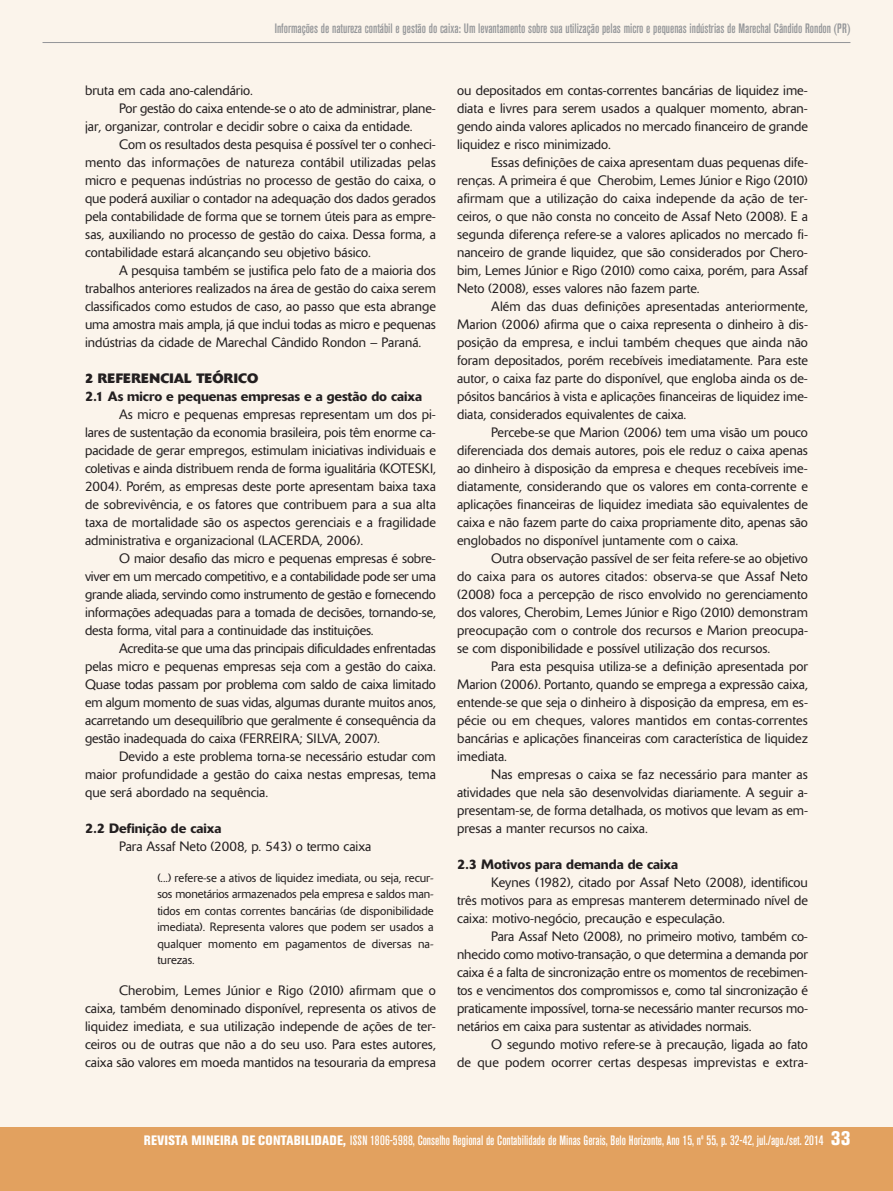
<style>
.page{position:relative;width:893px;height:1191px;background:#fbf4eb}
.page>*{position:absolute;margin:0;border:0;box-sizing:border-box;transform-origin:0 0}
.t1{font:300 13.5px/18px "Delta";color:#231f20;text-align:justify}
.t2{font:500 condensed 13.5px "Akzidenz Grotesk BE";color:#fff}
.t3{font:500 condensed 13.5px "Akzidenz Grotesk BE";color:#939598}
.t4{font:500 13.5px "Delta";color:#231f20}
.t5{font:700 13.5px "Delta";letter-spacing:.01em;color:#231f20}
.t6{font:300 12px/16.5px "Delta";letter-spacing:.01em;color:#231f20;text-align:justify}
.s1{font-weight:800}
.s2{font-weight:800;font-size:19.5px}
</style>
<div class="page">
<div style="left:0;top:1127px;width:893px;height:64px;background:#e2a15f"></div>
<hr style="left:43px;top:42px;width:807px;height:1px;background:#939598">
<p class="t3" style="left:275px;top:23px;width:577px">Informações de natureza contábil e gestão do caixa: Um levantamento sobre sua utilização pelas micro e pequenas indústrias de Marechal Cândido Rondon (PR)</p>
<p class="t1" style="left:85px;top:82px;width:170px">bruta em cada ano-calendário.</p>
<p class="t1" style="left:119px;top:100px;width:318px">Por gestão do caixa entende-se o ato de administrar, plane-</p>
<p class="t1" style="left:85px;top:118px;width:329px">jar, organizar, controlar e decidir sobre o caixa da entidade.</p>
<p class="t1" style="left:119px;top:136px;width:318px">Com os resultados desta pesquisa é possível ter o conheci-</p>
<p class="t1" style="left:85px;top:154px;width:352px">mento das informações de natureza contábil utilizadas pelas</p>
<p class="t1" style="left:85px;top:172px;width:352px">micro e pequenas indústrias no processo de gestão do caixa, o</p>
<p class="t1" style="left:85px;top:190px;width:352px">que poderá auxiliar o contador na adequação dos dados gerados</p>
<p class="t1" style="left:85px;top:208px;width:352px">pela contabilidade de forma que se tornem úteis para as empre-</p>
<p class="t1" style="left:85px;top:226px;width:352px">sas, auxiliando no processo de gestão do caixa. Dessa forma, a</p>
<p class="t1" style="left:85px;top:244px;width:288px">contabilidade estará alcançando seu objetivo básico.</p>
<p class="t1" style="left:119px;top:262px;width:318px">A pesquisa também se justifica pelo fato de a maioria dos</p>
<p class="t1" style="left:85px;top:280px;width:352px">trabalhos anteriores realizados na área de gestão do caixa serem</p>
<p class="t1" style="left:85px;top:298px;width:352px">classificados como estudos de caso, ao passo que esta abrange</p>
<p class="t1" style="left:85px;top:316px;width:352px">uma amostra mais ampla, já que inclui todas as micro e pequenas</p>
<p class="t1" style="left:85px;top:334px;width:338px">indústrias da cidade de Marechal Cândido Rondon – Paraná.</p>
<p class="t5" style="left:85px;top:373px;width:175px">2 REFERENCIAL TEÓRICO</p>
<p class="t4" style="left:85px;top:391px;width:339px">2.1 As micro e pequenas empresas e a gestão do caixa</p>
<p class="t1" style="left:85px;top:406px;width:352px;text-indent:34px">As micro e pequenas empresas representam um dos pi&shy;lares de sustentação da economia brasileira, pois têm enorme ca&shy;pacidade de gerar empregos, estimulam iniciativas individuais e coletivas e ainda distribuem renda de forma igualitária (KOTESKI, 2004). Porém, as empresas deste porte apresentam baixa taxa de sobrevivência, e os fatores que contribuem para a sua alta taxa de mortalidade são os aspectos gerenciais e a fragilidade administrativa e organizacional (LACERDA, 2006).</p>
<p class="t1" style="left:85px;top:550px;width:352px;text-indent:34px">O maior desafio das micro e pequenas empresas é sobre&shy;viver em um mercado competitivo, e a contabilidade pode ser uma grande aliada, servindo como instrumento de gestão e fornecendo informações adequadas para a tomada de decisões, tornando-se, desta forma, vital para a continuidade das instituições.</p>
<p class="t1" style="left:85px;top:640px;width:352px;text-indent:34px">Acredita-se que uma das principais dificuldades enfrentadas pelas micro e pequenas empresas seja com a gestão do caixa.<br>Quase todas passam por problema com saldo de caixa limitado em algum momento de suas vidas, algumas durante muitos anos, acarretando um desequilíbrio que geralmente é consequência da gestão inadequada do caixa (FERREIRA; SILVA, 2007).</p>
<p class="t1" style="left:85px;top:748px;width:352px;text-indent:34px">Devido a este problema torna-se necessário estudar com maior profundidade a gestão do caixa nestas empresas, tema que será abordado na sequência.</p>
<p class="t4" style="left:85px;top:823px;width:138px">2.2 Definição de caixa</p>
<p class="t1" style="left:119px;top:838px;width:254px">Para Assaf Neto (2008, p. 543) o termo caixa</p>
<p class="t6" style="left:157px;top:870px;width:278px">(...) refere-se a ativos de liquidez imediata, ou seja, recur&shy;sos monetários armazenados pela empresa e saldos man&shy;tidos em contas correntes bancárias (de disponibilidade imediata). Representa valores que podem ser usados a qualquer momento em pagamentos de diversas na&shy;turezas.</p>
<p class="t1" style="left:85px;top:982px;width:352px;text-indent:34px">Cherobim, Lemes Júnior e Rigo (2010) afirmam que o caixa, também denominado disponível, representa os ativos de liquidez imediata, e sua utilização independe de ações de ter&shy;ceiros ou de outras que não a do seu uso. Para estes autores, caixa são valores em moeda mantidos na tesouraria da empresa</p>
<p class="t1" style="left:457px;top:82px;width:352px">ou depositados em contas-correntes bancárias de liquidez ime&shy;diata e livres para serem usados a qualquer momento, abran&shy;gendo ainda valores aplicados no mercado financeiro de grande liquidez e risco minimizado.</p>
<p class="t1" style="left:457px;top:154px;width:352px;text-indent:34px">Essas definições de caixa apresentam duas pequenas dife&shy;renças. A primeira é que Cherobim, Lemes Júnior e Rigo (2010) afirmam que a utilização do caixa independe da ação de ter&shy;ceiros, o que não consta no conceito de Assaf Neto (2008). E a segunda diferença refere-se a valores aplicados no mercado fi&shy;nanceiro de grande liquidez, que são considerados por Chero&shy;bim, Lemes Júnior e Rigo (2010) como caixa, porém, para Assaf Neto (2008), esses valores não fazem parte.</p>
<p class="t1" style="left:457px;top:298px;width:352px;text-indent:34px">Além das duas definições apresentadas anteriormente, Marion (2006) afirma que o caixa representa o dinheiro à dis&shy;posição da empresa, e inclui também cheques que ainda não foram depositados, porém recebíveis imediatamente. Para este autor, o caixa faz parte do disponível, que engloba ainda os de&shy;pósitos bancários à vista e aplicações financeiras de liquidez ime&shy;diata, considerados equivalentes de caixa.</p>
<p class="t1" style="left:457px;top:424px;width:352px;text-indent:34px">Percebe-se que Marion (2006) tem uma visão um pouco diferenciada dos demais autores, pois ele reduz o caixa apenas ao dinheiro à disposição da empresa e cheques recebíveis ime&shy;diatamente, considerando que os valores em conta-corrente e aplicações financeiras de liquidez imediata são equivalentes de caixa e não fazem parte do caixa propriamente dito, apenas são englobados no disponível juntamente com o caixa.</p>
<p class="t1" style="left:457px;top:550px;width:352px;text-indent:34px">Outra observação passível de ser feita refere-se ao objetivo do caixa para os autores citados: observa-se que Assaf Neto (2008) foca a percepção de risco envolvido no gerenciamento dos valores, Cherobim, Lemes Júnior e Rigo (2010) demonstram preocupação com o controle dos recursos e Marion preocupa&shy;se com disponibilidade e possível utilização dos recursos.</p>
<p class="t1" style="left:457px;top:658px;width:352px;text-indent:34px">Para esta pesquisa utiliza-se a definição apresentada por Marion (2006). Portanto, quando se emprega a expressão caixa, entende-se que seja o dinheiro à disposição da empresa, em es&shy;pécie ou em cheques, valores mantidos em contas-correntes bancárias e aplicações financeiras com característica de liquidez imediata.</p>
<p class="t1" style="left:457px;top:766px;width:352px;text-indent:34px">Nas empresas o caixa se faz necessário para manter as atividades que nela são desenvolvidas diariamente. A seguir a&shy;presentam-se, de forma detalhada, os motivos que levam as em&shy;presas a manter recursos no caixa.</p>
<p class="t4" style="left:457px;top:859px;width:223px">2.3 Motivos para demanda de caixa</p>
<p class="t1" style="left:457px;top:874px;width:352px;text-indent:34px">Keynes (1982), citado por Assaf Neto (2008), identificou três motivos para as empresas manterem determinado nível de caixa: motivo-negócio, precaução e especulação.</p>
<p class="t1" style="left:457px;top:928px;width:352px;text-indent:34px">Para Assaf Neto (2008), no primeiro motivo, também co&shy;nhecido como motivo-transação, o que determina a demanda por caixa é a falta de sincronização entre os momentos de recebimen&shy;tos e vencimentos dos compromissos e, como tal sincronização é praticamente impossível, torna-se necessário manter recursos mo&shy;netários em caixa para sustentar as atividades normais.</p>
<p class="t1" style="left:457px;top:1036px;width:352px;text-align:right">O segundo motivo refere-se à precaução, ligada ao fato<br>de que podem ocorrer certas despesas imprevistas e extra-</p>
<p class="t2" style="left:144px;top:1135px;width:708px"><span class="s1">REVISTA MINEIRA DE CONTABILIDADE,</span> ISSN 1806-5988, Conselho Regional de Contabilidade de Minas Gerais, Belo Horizonte, Ano 15, nº 55, p. 32-42, jul./ago./set. 2014 <span class="s2">33</span></p>
</div>
